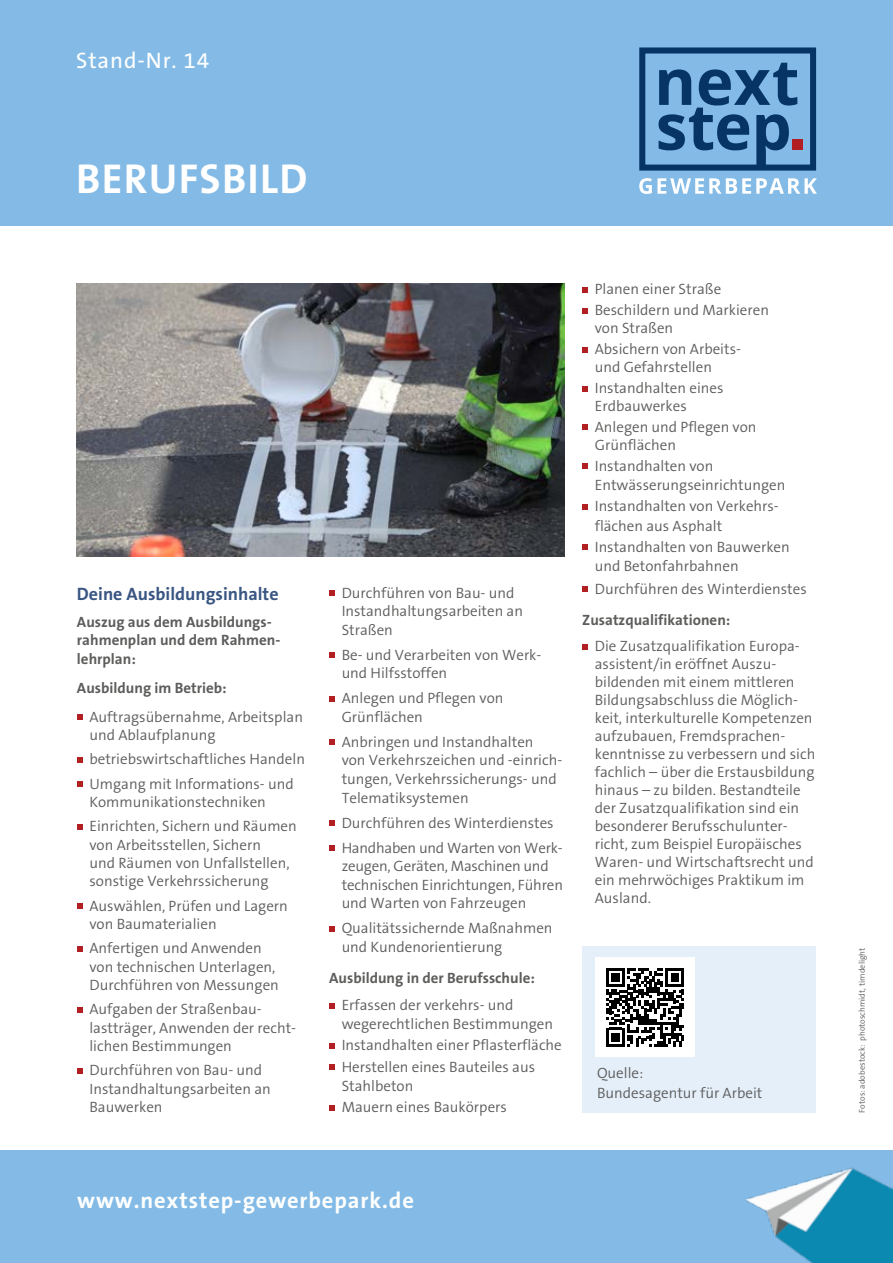
<style>
.page{position:relative;width:893px;height:1263px;background:#fff}
.page>*{position:absolute;margin:0;border:0;box-sizing:border-box;transform-origin:0 0}
.t1{font:700 42px "The Sans B7";letter-spacing:.03em;color:#fff}
.t2{font:700 22.5px "The Sans B7";letter-spacing:.04em;color:#fff}
.t3{font:22.5px "The Sans B5 Plain";letter-spacing:.04em;color:#fff}
.t4{font:700 18px "The Sans B7";color:#3a5683}
.t5{font:300 15px/18px "The Sans B4";color:#5d5d5c}
.t6{font:700 15px/18.3px "The Sans B7";color:#5d5d5c}
.t7{font:300 8.4px "The Sans B4";color:#5d5d5c}
</style>
<div class="page">
<div style="left:582px;top:946px;width:234px;height:167px;background:#e5effa"></div>
<img style="left:76px;top:283px;width:488px;height:274px">
<svg style="left:329px;top:590px;width:6px;height:6px"></svg>
<svg style="left:329px;top:652px;width:6px;height:6px"></svg>
<svg style="left:329px;top:696px;width:6px;height:6px"></svg>
<svg style="left:329px;top:739px;width:6px;height:6px"></svg>
<svg style="left:329px;top:820px;width:6px;height:6px"></svg>
<svg style="left:329px;top:845px;width:6px;height:6px"></svg>
<svg style="left:329px;top:926px;width:6px;height:6px"></svg>
<svg style="left:329px;top:1003px;width:6px;height:6px"></svg>
<svg style="left:329px;top:1043px;width:6px;height:6px"></svg>
<svg style="left:329px;top:1064px;width:6px;height:6px"></svg>
<svg style="left:329px;top:1105px;width:6px;height:5px"></svg>
<svg style="left:582px;top:287px;width:6px;height:6px"></svg>
<svg style="left:582px;top:308px;width:6px;height:5px"></svg>
<svg style="left:582px;top:347px;width:6px;height:5px"></svg>
<svg style="left:582px;top:386px;width:6px;height:5px"></svg>
<svg style="left:582px;top:424px;width:6px;height:6px"></svg>
<svg style="left:582px;top:463px;width:6px;height:6px"></svg>
<svg style="left:582px;top:504px;width:6px;height:6px"></svg>
<svg style="left:582px;top:544px;width:6px;height:6px"></svg>
<svg style="left:582px;top:586px;width:6px;height:6px"></svg>
<svg style="left:582px;top:644px;width:6px;height:6px"></svg>
<svg style="left:77px;top:714px;width:6px;height:6px"></svg>
<svg style="left:77px;top:757px;width:6px;height:6px"></svg>
<svg style="left:77px;top:781px;width:6px;height:6px"></svg>
<svg style="left:77px;top:824px;width:6px;height:6px"></svg>
<svg style="left:77px;top:903px;width:6px;height:6px"></svg>
<svg style="left:77px;top:946px;width:6px;height:6px"></svg>
<svg style="left:77px;top:1007px;width:6px;height:6px"></svg>
<svg style="left:77px;top:1068px;width:6px;height:6px"></svg>
<div style="left:595px;top:957px;width:100px;height:100px;background:#fff"></div>
<svg style="left:606px;top:968px;width:78px;height:78px"></svg>
<div style="left:0;top:0;width:893px;height:225px;background:#83bbe6"></div>
<div style="left:0;top:1150px;width:893px;height:113px;background:#83bbe6"></div>
<img style="left:745px;top:1167px;width:148px;height:96px">
<div style="left:639px;top:47px;width:177px;height:124px;border:6px solid #063465"></div>
<svg style="left:658px;top:63px;width:139px;height:102px"></svg>
<div style="left:792px;top:139px;width:10px;height:11px;background:#b21f23"></div>
<svg style="left:639px;top:178px;width:178px;height:16px"></svg>
<h2 class="t3" style="left:76px;top:48px;width:134px">Stand-Nr. 14</h2>
<h1 class="t1" style="left:76px;top:157px;width:233px">BERUFSBILD</h1>
<p class="t5" style="left:595px;top:279px;width:176px;line-height:21px">Planen einer Straße<br>Beschildern und Markieren</p>
<p class="t5" style="left:595px;top:318px;width:148px;line-height:21px">von Straßen<br>Absichern von Arbeits-</p>
<p class="t5" style="left:595px;top:357px;width:130px;line-height:21px">und Gefahrstellen<br>Instandhalten eines</p>
<p class="t5" style="left:595px;top:396px;width:163px;line-height:21px">Erdbauwerkes<br>Anlegen und Pflegen von</p>
<p class="t5" style="left:595px;top:435px;width:120px;line-height:21px">Grünflächen<br>Instandhalten von</p>
<p class="t5" style="left:595px;top:476px;width:192px;line-height:21px">Entwässerungseinrichtungen<br>Instandhalten von Verkehrs-</p>
<p class="t5" style="left:595px;top:516px;width:197px;line-height:21px">flächen aus Asphalt<br>Instandhalten von Bauwerken</p>
<p class="t5" style="left:595px;top:556px;width:214px;line-height:22.5px">und Betonfahrbahnen<br>Durchführen des Winterdienstes</p>
<p class="t6" style="left:582px;top:611px;width:150px">Zusatzqualifikationen:</p>
<p class="t5" style="left:595px;top:638px;width:222px">Die Zusatzqualifikation Europa&shy;assistent/in eröffnet Auszu&shy;bildenden mit einem mittleren<br>Bildungsabschluss die Möglich&shy;keit, interkulturelle Kompetenzen aufzubauen, Fremdsprachen&shy;kenntnisse zu verbessern und sich fachlich – über die Erstausbildung hinaus – zu bilden. Bestandteile der Zusatzqualifikation sind ein besonderer Berufsschulunter&shy;richt, zum Beispiel Europäisches<br>Waren- und Wirtschaftsrecht und ein mehrwöchiges Praktikum im<br>Ausland.</p>
<p class="t5" style="left:342px;top:584px;width:183px;line-height:18.6px">Durchführen von Bau- und<br>Instandhaltungsarbeiten an<br>Straßen</p>
<p class="t5" style="left:342px;top:646px;width:201px;line-height:18.6px">Be- und Verarbeiten von Werk&shy;und Hilfsstoffen</p>
<p class="t5" style="left:342px;top:690px;width:163px;line-height:18.6px">Anlegen und Pflegen von<br>Grünflächen</p>
<p class="t5" style="left:342px;top:733px;width:222px;line-height:18.6px">Anbringen und Instandhalten<br>von Verkehrszeichen und -einrich&shy;tungen, Verkehrssicherungs- und<br>Telematiksystemen</p>
<p class="t5" style="left:342px;top:811px;width:223px;line-height:24.9px">Durchführen des Winterdienstes<br>Handhaben und Warten von Werk-</p>
<p class="t5" style="left:342px;top:858px;width:223px;line-height:18.6px">zeugen, Geräten, Maschinen und technischen Einrichtungen, Führen und Warten von Fahrzeugen</p>
<p class="t5" style="left:342px;top:920px;width:212px;line-height:18.6px">Qualitätssichernde Maßnahmen und Kundenorientierung</p>
<p class="t6" style="left:329px;top:970px;width:207px">Ausbildung in der Berufsschule:</p>
<p class="t5" style="left:342px;top:997px;width:213px;line-height:18.6px">Erfassen der verkehrs- und wegerechtlichen Bestimmungen</p>
<p class="t5" style="left:342px;top:1035px;width:222px;line-height:21.6px">Instandhalten einer Pflasterfläche<br>Herstellen eines Bauteiles aus</p>
<p class="t5" style="left:342px;top:1075px;width:167px;line-height:21.6px">Stahlbeton<br>Mauern eines Baukörpers</p>
<p class="t4" style="left:77px;top:584px;width:203px">Deine Ausbildungsinhalte</p>
<p class="t6" style="left:77px;top:613px;width:205px">Auszug aus dem Ausbildungs&shy;rahmenplan und dem Rahmen&shy;lehrplan:</p>
<p class="t6" style="left:77px;top:680px;width:151px">Ausbildung im Betrieb:</p>
<p class="t5" style="left:89px;top:708px;width:215px">Auftragsübernahme, Arbeitsplan und Ablaufplanung</p>
<p class="t5" style="left:89px;top:748px;width:217px;line-height:24.3px">betriebswirtschaftliches Handeln<br>Umgang mit Informations- und</p>
<p class="t5" style="left:89px;top:791px;width:209px;line-height:24.3px">Kommunikationstechniken<br>Einrichten, Sichern und Räumen</p>
<p class="t5" style="left:89px;top:836px;width:202px">von Arbeitsstellen, Sichern und Räumen von Unfallstellen, sonstige Verkehrssicherung</p>
<p class="t5" style="left:89px;top:897px;width:200px">Auswählen, Prüfen und Lagern von Baumaterialien</p>
<p class="t5" style="left:89px;top:940px;width:191px">Anfertigen und Anwenden von technischen Unterlagen,<br>Durchführen von Messungen</p>
<p class="t5" style="left:89px;top:1001px;width:208px">Aufgaben der Straßenbau&shy;lastträger, Anwenden der recht&shy;lichen Bestimmungen</p>
<p class="t5" style="left:89px;top:1062px;width:183px">Durchführen von Bau- und<br>Instandhaltungsarbeiten an<br>Bauwerken</p>
<p class="t5" style="left:597px;top:1064px;width:167px;line-height:19.5px">Quelle:<br>Bundesagentur für Arbeit</p>
<h2 class="t2" style="left:77px;top:1189px;width:338px">www.nextstep-gewerbepark.de</h2>
<p class="t7" style="left:858px;top:1112px;width:166px;rotate:-90deg">Fotos: adobestock: photoschmidt, timdelight</p>
</div>
